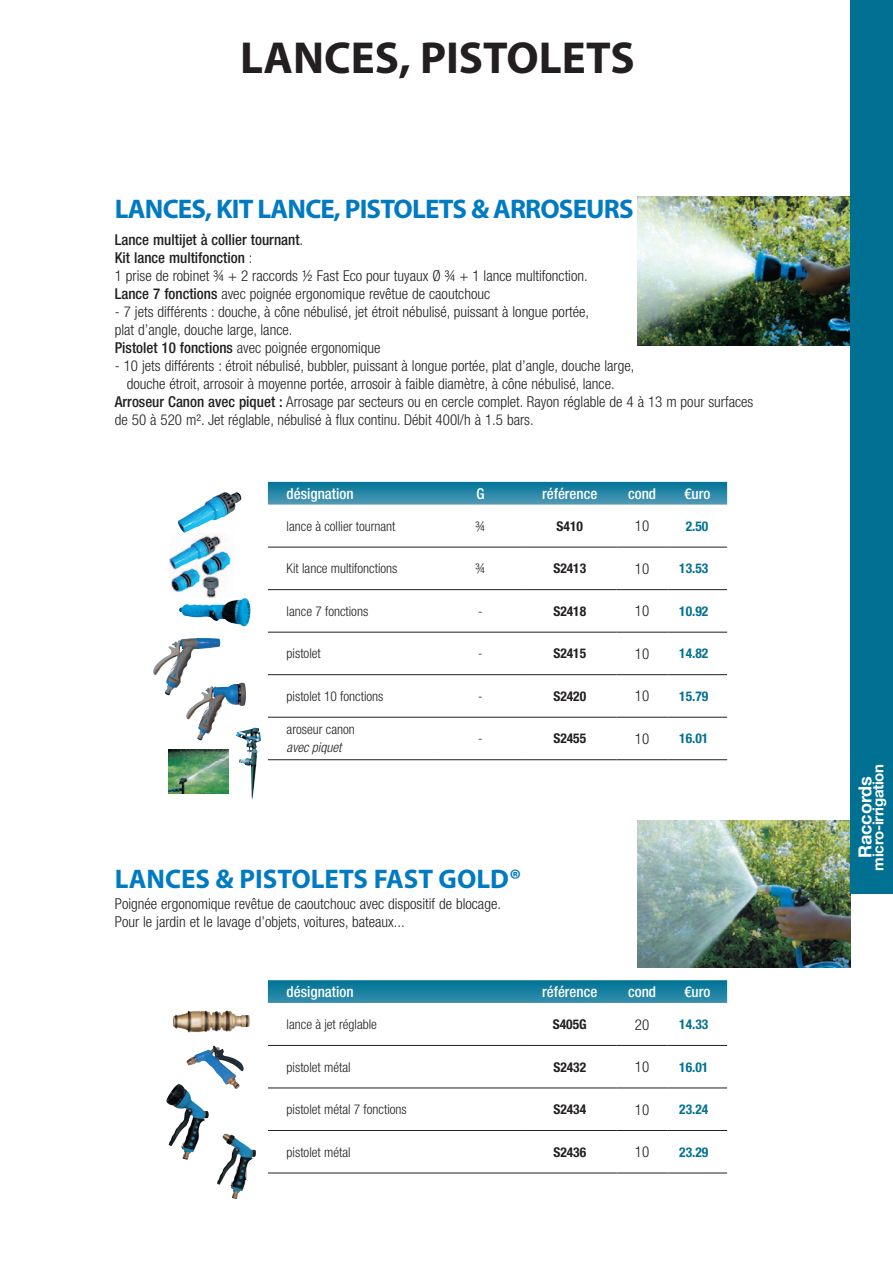
<style>
.page{position:relative;width:893px;height:1263px;background:#fff}
.page>*{position:absolute;margin:0;border:0;box-sizing:border-box;transform-origin:0 0}
.t1{font:700 45px "Myriad Pro";color:#231f20}
.t2{font:700 27px "Myriad Pro";letter-spacing:-.03em;color:#007ac2}
.t3{font:700 27px "Myriad Pro";color:#007ac2}
.t4{font:700 18px "Helvetica Neue LT Std";color:#fff}
.t5{font:300 condensed 15px/18px "Helvetica Neue LT Std";color:#231f20}
.t6{font:500 condensed 15px "Helvetica Neue LT Std";color:#fff}
.t7{font:700 15px "Helvetica Neue LT Std";letter-spacing:-.02em;color:#fff}
.t8{font:300 condensed 13.5px "Helvetica Neue LT Std";color:#231f20}
.t9{font:700 condensed 13.5px "Helvetica Neue LT Std";color:#231f20}
.t10{font:700 condensed 13.5px "Helvetica Neue LT Std";color:#007193}
.t11{font:italic 300 condensed 13.5px "Helvetica Neue LT Std";color:#231f20}
.s1{font-weight:500}
</style>
<div class="page">
<img style="left:170px;top:534px;width:61px;height:64px">
<img style="left:178px;top:492px;width:63px;height:41px">
<img style="left:179px;top:598px;width:72px;height:28px">
<img style="left:638px;top:197px;width:212px;height:149px">
<img style="left:186px;top:683px;width:55px;height:36px">
<img style="left:169px;top:749px;width:59px;height:45px">
<img style="left:638px;top:820px;width:212px;height:147px">
<img style="left:173px;top:1010px;width:77px;height:23px">
<img style="left:186px;top:1045px;width:58px;height:44px">
<svg style="left:268px;top:482px;width:459px;height:23px;background:#2c89a7"></svg>
<hr style="left:268px;top:547px;width:170px;height:1px;background:#231f20">
<hr style="left:438px;top:547px;width:85px;height:1px;background:#231f20">
<hr style="left:523px;top:547px;width:94px;height:1px;background:#231f20">
<hr style="left:617px;top:547px;width:51px;height:1px;background:#231f20">
<hr style="left:668px;top:547px;width:59px;height:1px;background:#231f20">
<hr style="left:268px;top:589px;width:170px;height:1px;background:#231f20">
<hr style="left:438px;top:589px;width:85px;height:1px;background:#231f20">
<hr style="left:523px;top:589px;width:94px;height:1px;background:#231f20">
<hr style="left:617px;top:589px;width:51px;height:1px;background:#231f20">
<hr style="left:668px;top:589px;width:59px;height:1px;background:#231f20">
<hr style="left:268px;top:632px;width:170px;height:1px;background:#231f20">
<hr style="left:438px;top:632px;width:85px;height:1px;background:#231f20">
<hr style="left:523px;top:632px;width:94px;height:1px;background:#231f20">
<hr style="left:617px;top:632px;width:51px;height:1px;background:#231f20">
<hr style="left:668px;top:632px;width:59px;height:1px;background:#231f20">
<hr style="left:268px;top:674px;width:170px;height:1px;background:#231f20">
<hr style="left:438px;top:674px;width:85px;height:1px;background:#231f20">
<hr style="left:523px;top:674px;width:94px;height:1px;background:#231f20">
<hr style="left:617px;top:674px;width:51px;height:1px;background:#231f20">
<hr style="left:668px;top:674px;width:59px;height:1px;background:#231f20">
<hr style="left:268px;top:717px;width:170px;height:1px;background:#231f20">
<hr style="left:438px;top:717px;width:85px;height:1px;background:#231f20">
<hr style="left:523px;top:717px;width:94px;height:1px;background:#231f20">
<hr style="left:617px;top:717px;width:51px;height:1px;background:#231f20">
<hr style="left:668px;top:717px;width:59px;height:1px;background:#231f20">
<hr style="left:268px;top:759px;width:170px;height:1px;background:#231f20">
<hr style="left:438px;top:759px;width:85px;height:1px;background:#231f20">
<hr style="left:523px;top:759px;width:94px;height:1px;background:#231f20">
<hr style="left:617px;top:759px;width:51px;height:1px;background:#231f20">
<hr style="left:668px;top:759px;width:59px;height:1px;background:#231f20">
<svg style="left:268px;top:980px;width:459px;height:23px;background:#1d82a1"></svg>
<hr style="left:268px;top:1045px;width:255px;height:1px;background:#231f20">
<hr style="left:523px;top:1045px;width:94px;height:1px;background:#231f20">
<hr style="left:617px;top:1045px;width:51px;height:1px;background:#231f20">
<hr style="left:668px;top:1045px;width:59px;height:1px;background:#231f20">
<hr style="left:268px;top:1088px;width:255px;height:1px;background:#231f20">
<hr style="left:523px;top:1088px;width:94px;height:1px;background:#231f20">
<hr style="left:617px;top:1088px;width:51px;height:1px;background:#231f20">
<hr style="left:668px;top:1088px;width:59px;height:1px;background:#231f20">
<hr style="left:268px;top:1130px;width:255px;height:1px;background:#231f20">
<hr style="left:523px;top:1130px;width:94px;height:1px;background:#231f20">
<hr style="left:617px;top:1130px;width:51px;height:1px;background:#231f20">
<hr style="left:668px;top:1130px;width:59px;height:1px;background:#231f20">
<hr style="left:268px;top:1173px;width:255px;height:1px;background:#231f20">
<hr style="left:523px;top:1173px;width:94px;height:1px;background:#231f20">
<hr style="left:617px;top:1173px;width:51px;height:1px;background:#231f20">
<hr style="left:668px;top:1173px;width:59px;height:1px;background:#231f20">
<img style="left:236px;top:728px;width:25px;height:72px">
<img style="left:153px;top:638px;width:44px;height:37px">
<img style="left:217px;top:1133px;width:24px;height:52px">
<img style="left:166px;top:1084px;width:27px;height:62px">
<div style="left:850px;top:0;width:43px;height:893px;background:#007193"></div>
<h1 class="t1" style="left:240px;top:28px;width:396px">LANCES, PISTOLETS</h1>
<h2 class="t2" style="left:115px;top:191px;width:520px">LANCES, KIT LANCE, PISTOLETS &amp; ARROSEURS</h2>
<p class="t5" style="left:115px;top:230px;width:474px"><span class="s1">Lance multijet à collier tournant</span>.<br><span class="s1">Kit lance multifonction</span> :<br>1 prise de robinet 3/4 + 2 raccords 1/2 Fast Eco pour tuyaux Ø 3/4 + 1 lance multifonction.<br><span class="s1">Lance 7 fonctions</span> avec poignée ergonomique revêtue de caoutchouc</p>
<p class="t5" style="left:115px;top:302px;width:476px">- 7 jets différents : douche, à cône nébulisé, jet étroit nébulisé, puissant à longue portée, plat d’angle, douche large, lance.<br><span class="s1">Pistolet 10 fonctions</span> avec poignée ergonomique</p>
<p class="t5" style="left:115px;top:356px;width:521px">- 10 jets différents : étroit nébulisé, bubbler, puissant à longue portée, plat d’angle, douche large,</p>
<p class="t5" style="left:127px;top:374px;width:489px">douche étroit, arrosoir à moyenne portée, arrosoir à faible diamètre, à cône nébulisé, lance.</p>
<p class="t5" style="left:115px;top:392px;width:640px"><span class="s1">Arroseur Canon avec piquet :</span> Arrosage par secteurs ou en cercle complet. Rayon réglable de 4 à 13 m pour surfaces</p>
<p class="t5" style="left:115px;top:410px;width:420px">de 50 à 520 m². Jet réglable, nébulisé à flux continu. Débit 400l/h à 1.5 bars.</p>
<p class="t6" style="left:287px;top:484px;width:68px">désignation</p>
<p class="t6" style="left:476px;top:484px;width:10px">G</p>
<p class="t6" style="left:542px;top:484px;width:57px">référence</p>
<p class="t6" style="left:628px;top:484px;width:30px">cond</p>
<p class="t6" style="left:684px;top:484px;width:28px">€uro</p>
<p class="t8" style="left:287px;top:518px;width:110px">lance à collier tournant</p>
<p class="t8" style="left:476px;top:518px;width:11px">3/4</p>
<p class="t9" style="left:557px;top:518px;width:28px">S410</p>
<p class="t5" style="left:635px;top:517px;width:16px">10</p>
<p class="t10" style="left:686px;top:518px;width:24px">2.50</p>
<p class="t8" style="left:287px;top:561px;width:112px">Kit lance multifonctions</p>
<p class="t8" style="left:476px;top:561px;width:11px">3/4</p>
<p class="t9" style="left:553px;top:560px;width:34px">S2413</p>
<p class="t5" style="left:635px;top:559px;width:16px">10</p>
<p class="t10" style="left:679px;top:560px;width:31px">13.53</p>
<p class="t8" style="left:287px;top:603px;width:83px">lance 7 fonctions</p>
<p class="t8" style="left:478px;top:603px;width:6px">-</p>
<p class="t9" style="left:553px;top:603px;width:34px">S2418</p>
<p class="t5" style="left:635px;top:602px;width:16px">10</p>
<p class="t10" style="left:679px;top:603px;width:31px">10.92</p>
<p class="t8" style="left:287px;top:646px;width:36px">pistolet</p>
<p class="t8" style="left:478px;top:646px;width:6px">-</p>
<p class="t9" style="left:553px;top:645px;width:34px">S2415</p>
<p class="t5" style="left:635px;top:644px;width:16px">10</p>
<p class="t10" style="left:679px;top:645px;width:31px">14.82</p>
<p class="t8" style="left:287px;top:688px;width:98px">pistolet 10 fonctions</p>
<p class="t8" style="left:478px;top:688px;width:6px">-</p>
<p class="t9" style="left:553px;top:688px;width:34px">S2420</p>
<p class="t5" style="left:635px;top:687px;width:16px">10</p>
<p class="t10" style="left:679px;top:688px;width:31px">15.79</p>
<p class="t8" style="left:287px;top:722px;width:70px">aroseur canon</p>
<p class="t11" style="left:287px;top:740px;width:56px">avec piquet</p>
<p class="t8" style="left:478px;top:731px;width:6px">-</p>
<p class="t9" style="left:553px;top:730px;width:34px">S2455</p>
<p class="t5" style="left:635px;top:729px;width:16px">10</p>
<p class="t10" style="left:679px;top:730px;width:31px">16.01</p>
<h2 class="t3" style="left:115px;top:861px;width:408px">LANCES &amp; PISTOLETS FAST GOLD®</h2>
<p class="t5" style="left:115px;top:894px;width:388px">Poignée ergonomique revêtue de caoutchouc avec dispositif de blocage.<br>Pour le jardin et le lavage d’objets, voitures, bateaux...</p>
<p class="t6" style="left:287px;top:983px;width:68px">désignation</p>
<p class="t6" style="left:542px;top:983px;width:57px">référence</p>
<p class="t6" style="left:628px;top:983px;width:30px">cond</p>
<p class="t6" style="left:684px;top:983px;width:28px">€uro</p>
<p class="t8" style="left:287px;top:1016px;width:92px">lance à jet réglable</p>
<p class="t9" style="left:553px;top:1016px;width:35px">S405G</p>
<p class="t5" style="left:635px;top:1015px;width:16px">20</p>
<p class="t10" style="left:679px;top:1016px;width:31px">14.33</p>
<p class="t8" style="left:287px;top:1059px;width:65px">pistolet métal</p>
<p class="t9" style="left:553px;top:1058px;width:34px">S2432</p>
<p class="t5" style="left:635px;top:1058px;width:16px">10</p>
<p class="t10" style="left:679px;top:1058px;width:31px">16.01</p>
<p class="t8" style="left:287px;top:1101px;width:122px">pistolet métal 7 fonctions</p>
<p class="t9" style="left:553px;top:1101px;width:34px">S2434</p>
<p class="t5" style="left:635px;top:1100px;width:16px">10</p>
<p class="t10" style="left:679px;top:1101px;width:31px">23.24</p>
<p class="t8" style="left:287px;top:1144px;width:65px">pistolet métal</p>
<p class="t9" style="left:553px;top:1143px;width:34px">S2436</p>
<p class="t5" style="left:635px;top:1143px;width:16px">10</p>
<p class="t10" style="left:679px;top:1143px;width:31px">23.29</p>
<p class="t4" style="left:854px;top:858px;width:84px;rotate:-90deg">Raccords</p>
<p class="t7" style="left:869px;top:870px;width:108px;rotate:-90deg">micro-irrigation</p>
</div>
